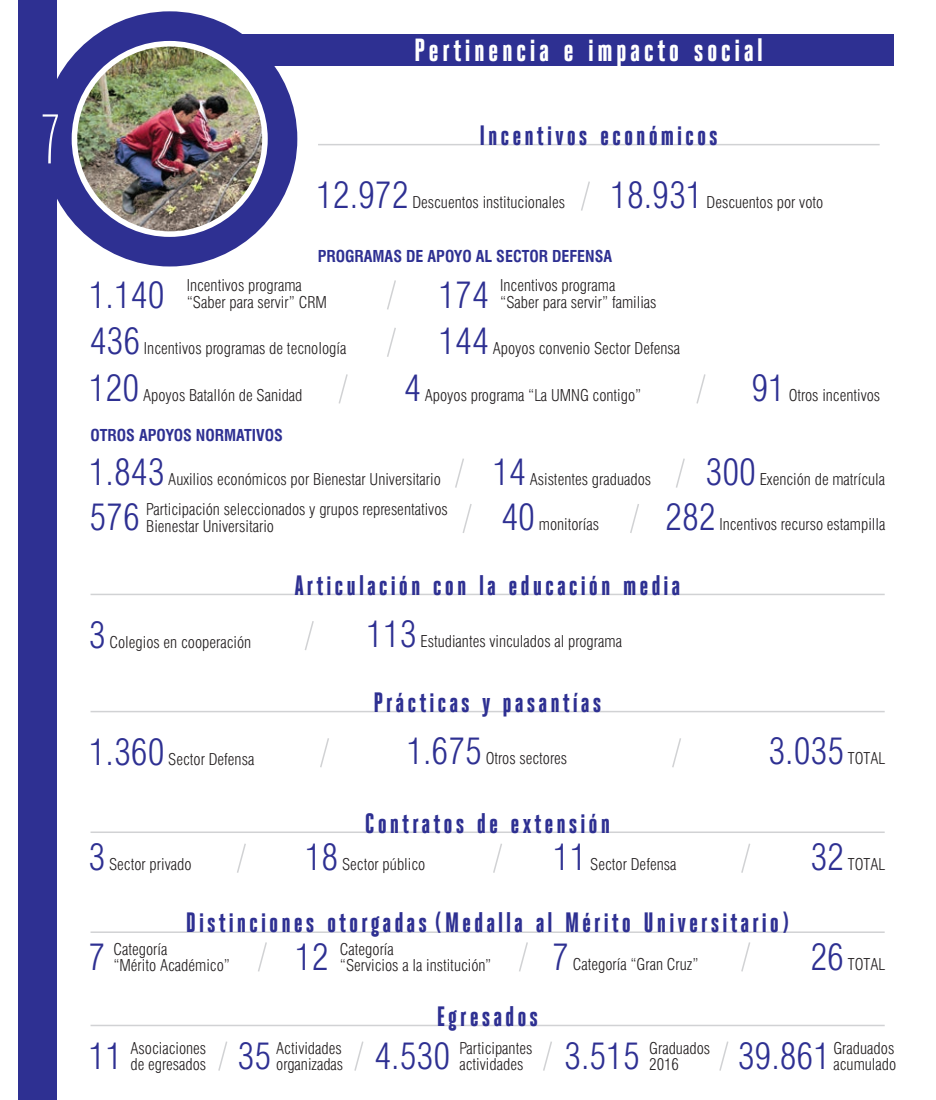
<style>
.page{position:relative;width:936px;height:1100px;background:#fff}
.page>*{position:absolute;margin:0;border:0;box-sizing:border-box;transform-origin:0 0}
.t1{font:300 70px "Heroic Condensed";color:#fff}
.t2{font:300 condensed 36px/46.2px "Swiss 721 BT";color:#2e3092}
.t3{font:800 32px "Heroic Condensed";letter-spacing:.105em;color:#fff}
.t4{font:800 28px "Heroic Condensed";letter-spacing:.105em;color:#2e3092}
.t5{font:300 condensed 16px/16.4px "Swiss 721 BT";color:#231f20}
.t6{font:700 condensed 16px "Swiss 721 BT";color:#2e3092}
</style>
<div class="page">
<svg style="left:57px;top:11px;width:240px;height:255px;fill:#2e3092"></svg>
<img style="left:77px;top:46px;width:185px;height:185px;border-radius:50%">
<div style="left:19px;top:0;width:38px;height:1099px;background:#2e3092"></div>
<svg style="left:581px;top:181px;width:9px;height:30px"></svg>
<svg style="left:387px;top:280px;width:9px;height:30px"></svg>
<svg style="left:387px;top:328px;width:9px;height:29px"></svg>
<svg style="left:455px;top:458px;width:9px;height:30px"></svg>
<svg style="left:304px;top:621px;width:10px;height:29px"></svg>
<svg style="left:320px;top:738px;width:9px;height:30px"></svg>
<svg style="left:672px;top:738px;width:9px;height:30px"></svg>
<svg style="left:462px;top:504px;width:10px;height:29px"></svg>
<svg style="left:630px;top:504px;width:9px;height:29px"></svg>
<svg style="left:676px;top:458px;width:9px;height:30px"></svg>
<svg style="left:696px;top:374px;width:10px;height:30px"></svg>
<svg style="left:338px;top:374px;width:10px;height:30px"></svg>
<hr style="left:318px;top:144px;width:561px;height:1px;background:#d1d2d4">
<svg style="left:237px;top:844px;width:9px;height:29px"></svg>
<svg style="left:258px;top:942px;width:9px;height:30px"></svg>
<svg style="left:493px;top:843px;width:9px;height:30px"></svg>
<svg style="left:519px;top:942px;width:9px;height:30px"></svg>
<svg style="left:741px;top:843px;width:10px;height:30px"></svg>
<svg style="left:741px;top:942px;width:9px;height:30px"></svg>
<hr style="left:90px;top:831px;width:794px;height:2px;background:#d1d2d4">
<hr style="left:90px;top:1025px;width:794px;height:1px;background:#d1d2d4">
<hr style="left:90px;top:931px;width:794px;height:2px;background:#d1d2d4">
<hr style="left:90px;top:594px;width:794px;height:1px;background:#d1d2d4">
<hr style="left:90px;top:711px;width:794px;height:1px;background:#d1d2d4">
<svg style="left:218px;top:1041px;width:9px;height:30px"></svg>
<svg style="left:354px;top:1041px;width:10px;height:30px"></svg>
<svg style="left:543px;top:1041px;width:9px;height:30px"></svg>
<svg style="left:719px;top:1041px;width:10px;height:30px"></svg>
<div style="left:240px;top:34px;width:653px;height:31px;background:#2e3092"></div>
<h1 class="t1" style="left:41px;top:111px;width:20px">7</h1>
<h3 class="t3" style="left:414px;top:37px;width:350px">Pertinencia e impacto social</h3>
<h3 class="t4" style="left:479px;top:124px;width:240px">Incentivos económicos</h3>
<h2 class="t2" style="left:316px;top:176px;width:94px">12.972</h2>
<p class="t5" style="left:412px;top:196px;width:154px">Descuentos institucionales</p>
<h2 class="t2" style="left:610px;top:176px;width:94px">18.931</h2>
<p class="t5" style="left:706px;top:196px;width:118px">Descuentos por voto</p>
<p class="t6" style="left:318px;top:250px;width:296px">PROGRAMAS DE APOYO AL SECTOR DEFENSA</p>
<p class="t5" style="left:187px;top:279px;width:142px">Incentivos programa “Saber para servir” CRM</p>
<h2 class="t2" style="left:438px;top:276px;width:52px">174</h2>
<p class="t5" style="left:500px;top:279px;width:158px">Incentivos programa “Saber para servir” familias</p>
<h2 class="t2" style="left:89px;top:276px;width:77px">1.140<br>436</h2>
<h2 class="t2" style="left:438px;top:321px;width:52px">144</h2>
<p class="t5" style="left:492px;top:342px;width:189px">Apoyos convenio Sector Defensa</p>
<p class="t5" style="left:144px;top:342px;width:204px">Incentivos programas de tecnología</p>
<h2 class="t2" style="left:89px;top:368px;width:52px">120</h2>
<p class="t5" style="left:143px;top:388px;width:161px">Apoyos Batallón de Sanidad</p>
<p class="t6" style="left:90px;top:429px;width:194px">OTROS APOYOS NORMATIVOS</p>
<h2 class="t2" style="left:404px;top:368px;width:18px">4</h2>
<p class="t5" style="left:424px;top:388px;width:218px">Apoyos programa “La UMNG contigo”</p>
<h2 class="t2" style="left:89px;top:453px;width:77px">1.843</h2>
<p class="t5" style="left:168px;top:473px;width:274px">Auxilios económicos por Bienestar Universitario</p>
<h2 class="t2" style="left:492px;top:452px;width:35px">14</h2>
<p class="t5" style="left:529px;top:472px;width:123px">Asistentes graduados</p>
<h2 class="t2" style="left:751px;top:368px;width:35px">91</h2>
<p class="t5" style="left:788px;top:388px;width:93px">Otros incentivos</p>
<h2 class="t2" style="left:705px;top:452px;width:52px">300</h2>
<p class="t5" style="left:759px;top:472px;width:127px">Exención de matrícula</p>
<h2 class="t2" style="left:89px;top:498px;width:52px">576</h2>
<p class="t5" style="left:146px;top:503px;width:303px">Participación seleccionados y grupos representativos<br>Bienestar Universitario</p>
<h2 class="t2" style="left:501px;top:498px;width:35px">40</h2>
<p class="t5" style="left:539px;top:518px;width:62px">monitorías</p>
<h2 class="t2" style="left:665px;top:498px;width:52px">282</h2>
<p class="t5" style="left:719px;top:518px;width:167px">Incentivos recurso estampilla</p>
<h3 class="t4" style="left:294px;top:574px;width:387px">Articulación con la educación media</h3>
<h2 class="t2" style="left:89px;top:615px;width:18px">3</h2>
<p class="t5" style="left:109px;top:635px;width:143px">Colegios en cooperación</p>
<h2 class="t2" style="left:366px;top:615px;width:52px">113</h2>
<p class="t5" style="left:420px;top:635px;width:203px">Estudiantes vinculados al programa</p>
<h3 class="t4" style="left:373px;top:691px;width:229px">Prácticas y pasantías</h3>
<h2 class="t2" style="left:89px;top:732px;width:77px">1.360</h2>
<p class="t5" style="left:168px;top:752px;width:88px">Sector Defensa</p>
<h2 class="t2" style="left:406px;top:732px;width:77px">1.675</h2>
<p class="t5" style="left:486px;top:752px;width:83px">Otros sectores</p>
<h2 class="t2" style="left:768px;top:732px;width:77px">3.035</h2>
<p class="t5" style="left:847px;top:752px;width:39px">TOTAL</p>
<h3 class="t4" style="left:365px;top:811px;width:247px">Contratos de extensión</h3>
<h2 class="t2" style="left:89px;top:838px;width:18px">3</h2>
<p class="t5" style="left:109px;top:858px;width:84px">Sector privado</p>
<h2 class="t2" style="left:305px;top:838px;width:35px">18</h2>
<p class="t5" style="left:342px;top:858px;width:85px">Sector público</p>
<h2 class="t2" style="left:553px;top:838px;width:35px">11</h2>
<p class="t5" style="left:590px;top:858px;width:88px">Sector Defensa</p>
<h2 class="t2" style="left:810px;top:838px;width:35px">32</h2>
<p class="t5" style="left:847px;top:858px;width:39px">TOTAL</p>
<h3 class="t4" style="left:186px;top:911px;width:605px">Distinciones otorgadas (Medalla al Mérito Universitario)</h3>
<p class="t5" style="left:113px;top:942px;width:118px">Categoría<br>“Mérito Académico”</p>
<p class="t5" style="left:340px;top:942px;width:153px">Categoría<br>“Servicios a la institución”</p>
<h2 class="t2" style="left:89px;top:938px;width:18px">7</h2>
<h2 class="t2" style="left:295px;top:938px;width:35px">12</h2>
<h2 class="t2" style="left:552px;top:938px;width:18px">7</h2>
<p class="t5" style="left:572px;top:958px;width:127px">Categoría “Gran Cruz”</p>
<h3 class="t4" style="left:436px;top:1005px;width:103px">Egresados</h3>
<h2 class="t2" style="left:810px;top:938px;width:35px">26</h2>
<p class="t5" style="left:847px;top:958px;width:39px">TOTAL</p>
<p class="t5" style="left:130px;top:1041px;width:77px">Asociaciones de egresados</p>
<p class="t5" style="left:276px;top:1041px;width:68px">Actividades organizadas</p>
<p class="t5" style="left:459px;top:1041px;width:74px">Participantes actividades</p>
<h2 class="t2" style="left:564px;top:1037px;width:77px">3.515</h2>
<p class="t5" style="left:649px;top:1041px;width:62px">Graduados<br>2016</p>
<h2 class="t2" style="left:737px;top:1037px;width:94px">39.861</h2>
<p class="t5" style="left:833px;top:1041px;width:64px">Graduados acumulado</p>
<h2 class="t2" style="left:89px;top:1037px;width:35px">11</h2>
<h2 class="t2" style="left:237px;top:1037px;width:35px">35</h2>
<h2 class="t2" style="left:374px;top:1037px;width:77px">4.530</h2>
</div>
